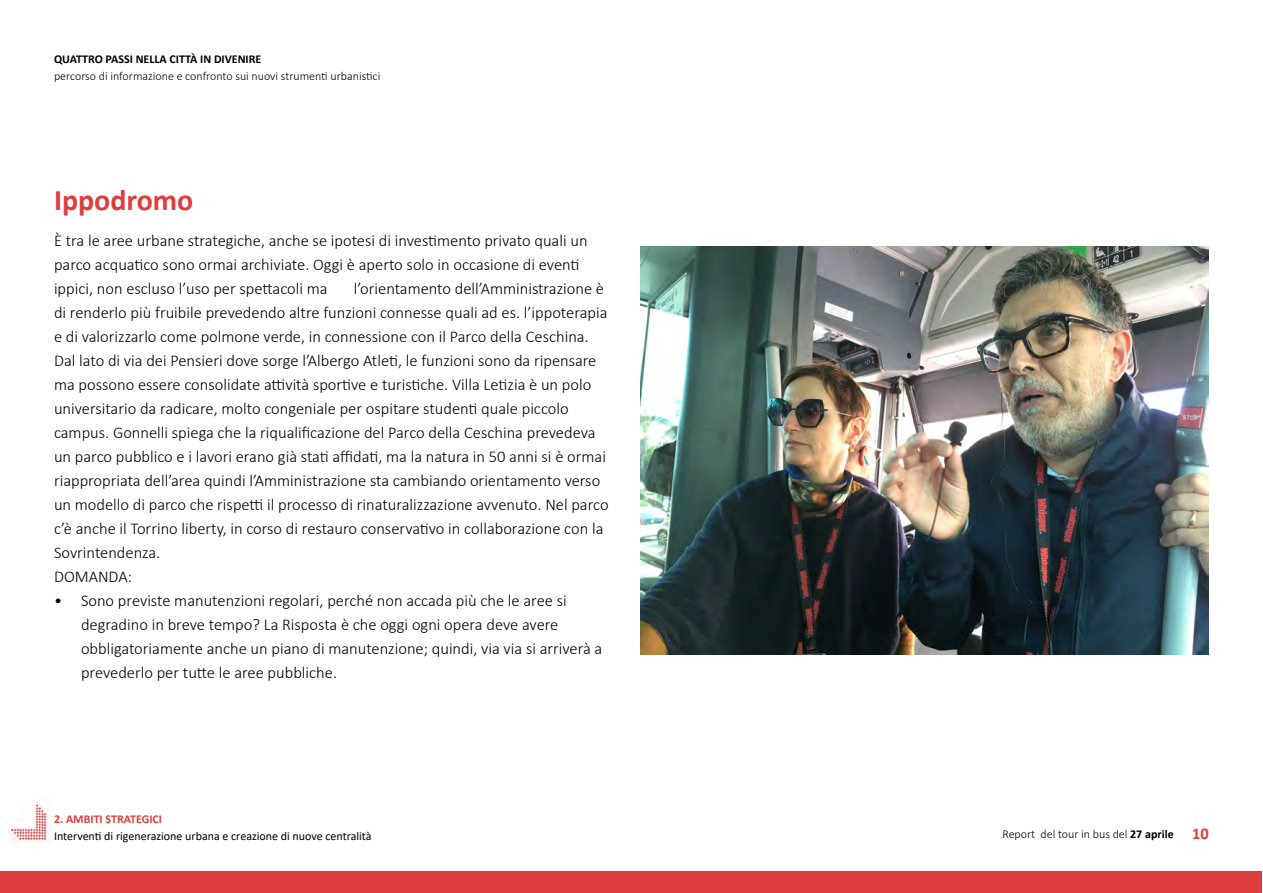
<style>
.page{position:relative;width:1263px;height:893px;background:#fff}
.page>*{position:absolute;margin:0;border:0;box-sizing:border-box;transform-origin:0 0}
.t1{font:700 30px "Calibri";color:#df3c3e}
.t2{font:300 16.5px/24px "Calibri";color:#000}
.t3{font:300 12px "Calibri";color:#000}
.t4{font:12px "Calibri";color:#000}
.t5{font:700 12px "Calibri";color:#000}
.t6{font:700 12px "Calibri";color:#df3c3e}
.s1{font-weight:700}
.s2{font-weight:700;font-size:16.5px;color:#df3c3e}
</style>
<div class="page">
<div style="left:1px;top:872px;width:1261px;height:21px;background:#df3c3e"></div>
<img style="left:9px;top:798px;width:42px;height:44px">
<img style="left:640px;top:246px;width:569px;height:408px">
<p class="t5" style="left:54px;top:51px;width:209px">QUATTRO PASSI NELLA CITTÀ IN DIVENIRE</p>
<p class="t3" style="left:54px;top:68px;width:328px">percorso di informazione e confronto sui nuovi strumenti urbanistici</p>
<h1 class="t1" style="left:54px;top:178px;width:141px">Ippodromo</h1>
<p class="t2" style="left:54px;top:228px;width:535px">È tra le aree urbane strategiche, anche se ipotesi di investimento privato quali un parco acquatico sono ormai archiviate. Oggi è aperto solo in occasione di eventi ippici, non escluso l’uso per spettacoli ma</p>
<p class="t2" style="left:54px;top:276px;width:556px;text-indent:300px">l’orientamento dell’Amministrazione è di renderlo più fruibile prevedendo altre funzioni connesse quali ad es. l’ippoterapia e di valorizzarlo come polmone verde, in connessione con il Parco della Ceschina.<br>Dal lato di via dei Pensieri dove sorge l’Albergo Atleti, le funzioni sono da ripensare ma possono essere consolidate attività sportive e turistiche. Villa Letizia è un polo universitario da radicare, molto congeniale per ospitare studenti quale piccolo campus. Gonnelli spiega che la riqualificazione del Parco della Ceschina prevedeva un parco pubblico e i lavori erano già stati affidati, ma la natura in 50 anni si è ormai riappropriata dell’area quindi l’Amministrazione sta cambiando orientamento verso un modello di parco che rispetti il processo di rinaturalizzazione avvenuto. Nel parco c’è anche il Torrino liberty, in corso di restauro conservativo in collaborazione con la Sovrintendenza.<br>DOMANDA:</p>
<p class="t2" style="left:81px;top:588px;width:523px;text-indent:-27px">• Sono previste manutenzioni regolari, perché non accada più che le aree si degradino in breve tempo? La Risposta è che oggi ogni opera deve avere obbligatoriamente anche un piano di manutenzione; quindi, via via si arriverà a prevederlo per tutte le aree pubbliche.</p>
<p class="t6" style="left:54px;top:811px;width:110px">2. AMBITI STRATEGICI</p>
<p class="t4" style="left:54px;top:827px;width:319px">Interventi di rigenerazione urbana e creazione di nuove centralità</p>
<p class="t3" style="left:1002px;top:826px;width:208px">Report del tour in bus del <span class="s1">27 aprile</span> <span class="s2">10</span></p>
</div>
